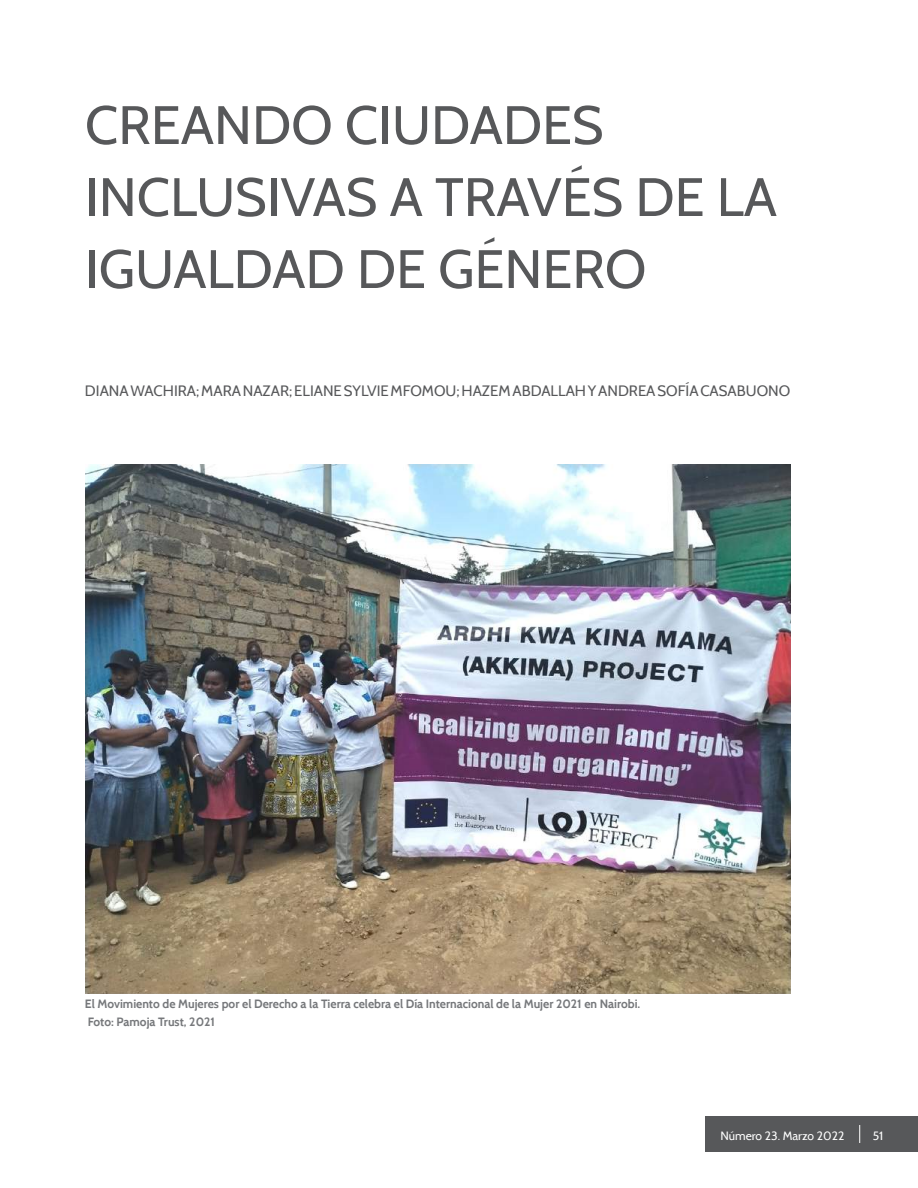
<style>
.page{position:relative;width:918px;height:1188px;background:#fff}
.page>*{position:absolute;margin:0;border:0;box-sizing:border-box;transform-origin:0 0}
.t1{font:54px/72px "Cabin";color:#57585a}
.t2{font:15px "Cabin";color:#57585a}
.t3{font:700 12px/18px "Cabin";color:#76787b}
.t4{font:12px "Cabin";color:#fff}
</style>
<div class="page">
<div style="left:705px;top:1116px;width:213px;height:36px;background:#57585a"></div>
<svg style="left:859px;top:1125px;width:1px;height:18px"></svg>
<img style="left:85px;top:464px;width:705px;height:530px">
<h1 class="t1" style="left:85px;top:89px;width:694px">CREANDO CIUDADES<br>INCLUSIVAS A TRAVÉS DE LA<br>IGUALDAD DE GÉNERO</h1>
<p class="t2" style="left:85px;top:382px;width:707px">DIANA WACHIRA; MARA NAZAR; ELIANE SYLVIE MFOMOU; HAZEM ABDALLAH Y ANDREA SOFÍA CASABUONO</p>
<p class="t3" style="left:85px;top:995px;width:557px">El Movimiento de Mujeres por el Derecho a la Tierra celebra el Día Internacional de la Mujer 2021 en Nairobi.<br>Foto: Pamoja Trust, 2021</p>
<p class="t4" style="left:721px;top:1128px;width:125px">Número 23. Marzo 2022</p>
<p class="t4" style="left:873px;top:1128px;width:12px">51</p>
</div>
